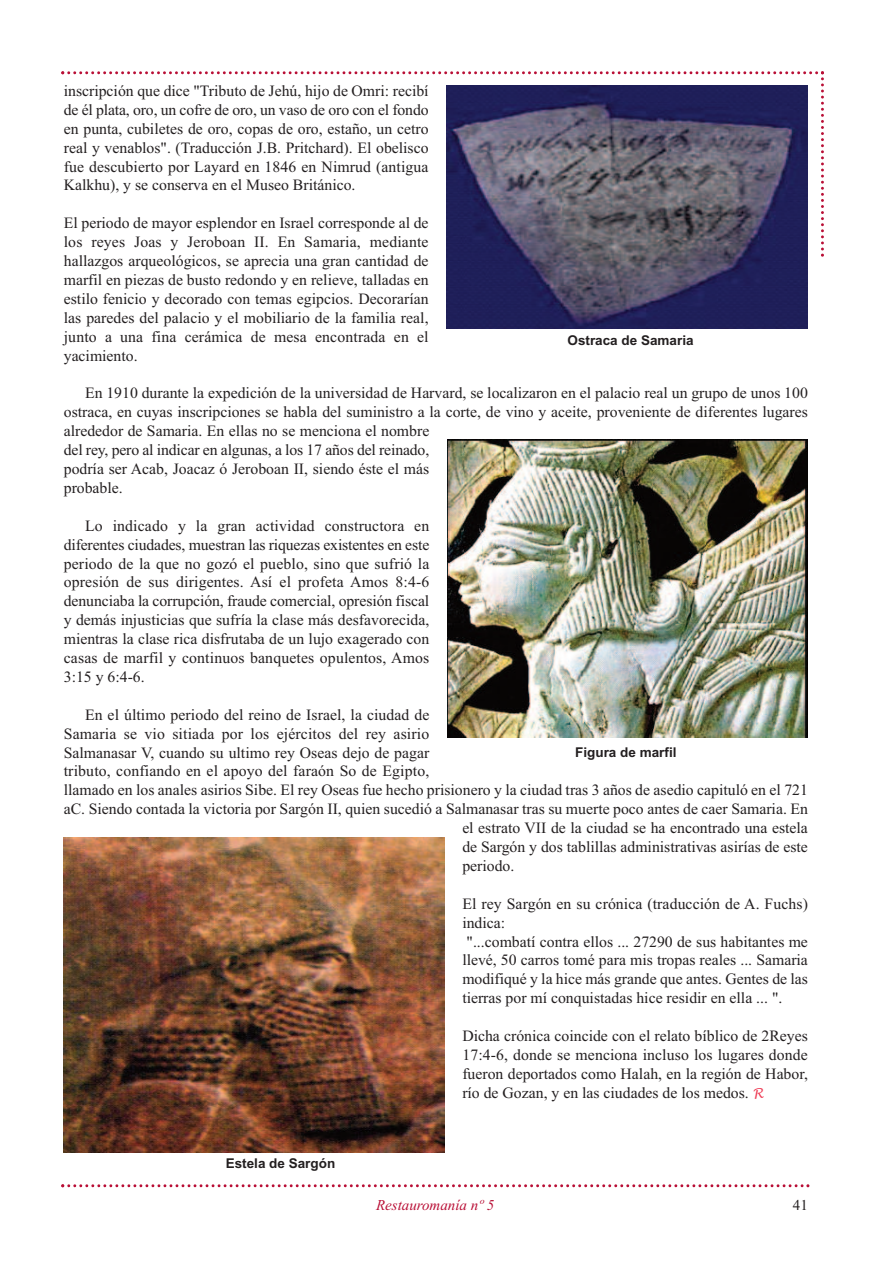
<style>
.page{position:relative;width:893px;height:1263px;background:#fff}
.page>*{position:absolute;margin:0;border:0;box-sizing:border-box;transform-origin:0 0}
.t1{font:15.75px/18.9px "Times New Roman";color:#231f20;text-align:justify}
.t2{font:italic 15px "Times New Roman";color:#b90f36}
.t3{font:15px "Times New Roman";color:#231f20}
.t4{font:700 13.5px "Arial";color:#231f20}
.s1{font-family:"TR Lucida Handwriting";font-style:italic;font-size:13.5px;color:#ee3d56}
</style>
<div class="page">
<svg style="left:61px;top:1184px;width:748px;height:3px"></svg>
<svg style="left:61px;top:71px;width:763px;height:186px"></svg>
<img style="left:447px;top:440px;width:361px;height:297px">
<img style="left:447px;top:85px;width:361px;height:243px">
<img style="left:64px;top:837px;width:380px;height:316px">
<p class="t1" style="left:64px;top:81px;width:366px">inscripción que dice "Tributo de Jehú, hijo de Omri: recibí de él plata, oro, un cofre de oro, un vaso de oro con el fondo en punta, cubiletes de oro, copas de oro, estaño, un cetro real y venablos". (Traducción J.B. Pritchard). El obelisco fue descubierto por Layard en 1846 en Nimrud (antigua Kalkhu), y se conserva en el Museo Británico.</p>
<p class="t1" style="left:64px;top:213px;width:366px">El periodo de mayor esplendor en Israel corresponde al de los reyes Joas y Jeroboan II. En Samaria, mediante hallazgos arqueológicos, se aprecia una gran cantidad de marfil en piezas de busto redondo y en relieve, talladas en estilo fenicio y decorado con temas egipcios. Decorarían las paredes del palacio y el mobiliario de la familia real, junto a una fina cerámica de mesa encontrada en el yacimiento.</p>
<p class="t1" style="left:64px;top:383px;width:746px;text-align:left;text-indent:21px">En 1910 durante la expedición de la universidad de Harvard, se localizaron en el palacio real un grupo de unos 100 ostraca, en cuyas inscripciones se habla del suministro a la corte, de vino y aceite, proveniente de diferentes lugares alrededor de Samaria. En ellas no se menciona el nombre<br>del rey, pero al indicar en algunas, a los 17 años del reinado,<br>podría ser Acab, Joacaz ó Jeroboan II, siendo éste el más<br>probable.</p>
<p class="t1" style="left:64px;top:516px;width:367px;text-indent:21px">Lo indicado y la gran actividad constructora en diferentes ciudades, muestran las riquezas existentes en este periodo de la que no gozó el pueblo, sino que sufrió la opresión de sus dirigentes. Así el profeta Amos 8:4-6 denunciaba la corrupción, fraude comercial, opresión fiscal y demás injusticias que sufría la clase más desfavorecida, mientras la clase rica disfrutaba de un lujo exagerado con casas de marfil y continuos banquetes opulentos, Amos 3:15 y 6:4-6.</p>
<p class="t1" style="left:85px;top:705px;width:346px">En el último periodo del reino de Israel, la ciudad de</p>
<p class="t1" style="left:64px;top:724px;width:367px">Samaria se vio sitiada por los ejércitos del rey asirio</p>
<p class="t1" style="left:64px;top:743px;width:367px">Salmanasar V, cuando su ultimo rey Oseas dejo de pagar</p>
<p class="t1" style="left:64px;top:761px;width:367px">tributo, confiando en el apoyo del faraón So de Egipto,</p>
<p class="t1" style="left:64px;top:780px;width:746px">llamado en los anales asirios Sibe. El rey Oseas fue hecho prisionero y la ciudad tras 3 años de asedio capituló en el 721</p>
<p class="t1" style="left:64px;top:799px;width:746px">aC. Siendo contada la victoria por Sargón II, quien sucedió a Salmanasar tras su muerte poco antes de caer Samaria. En</p>
<p class="t1" style="left:462px;top:818px;width:347px">el estrato VII de la ciudad se ha encontrado una estela</p>
<p class="t1" style="left:462px;top:837px;width:347px">de Sargón y dos tablillas administrativas asirías de este</p>
<p class="t1" style="left:462px;top:856px;width:54px">periodo.</p>
<p class="t1" style="left:462px;top:894px;width:347px;text-align:left">El rey Sargón en su crónica (traducción de A. Fuchs) indica:<br>"...combatí contra ellos ... 27290 de sus habitantes me llevé, 50 carros tomé para mis tropas reales ... Samaria modifiqué y la hice más grande que antes. Gentes de las tierras por mí conquistadas hice residir en ella ... ".</p>
<p class="t1" style="left:462px;top:1026px;width:347px">Dicha crónica coincide con el relato bíblico de 2Reyes 17:4-6, donde se menciona incluso los lugares donde fueron deportados como Halah, en la región de Habor, río de Gozan, y en las ciudades de los medos. <span class="s1">R</span></p>
<p class="t4" style="left:567px;top:332px;width:128px">Ostraca de Samaria</p>
<p class="t4" style="left:575px;top:745px;width:103px">Figura de marfil</p>
<p class="t4" style="left:226px;top:1155px;width:111px">Estela de Sargón</p>
<p class="t2" style="left:376px;top:1196px;width:120px">Restauromanía nº 5</p>
<p class="t3" style="left:793px;top:1196px;width:16px">41</p>
</div>
